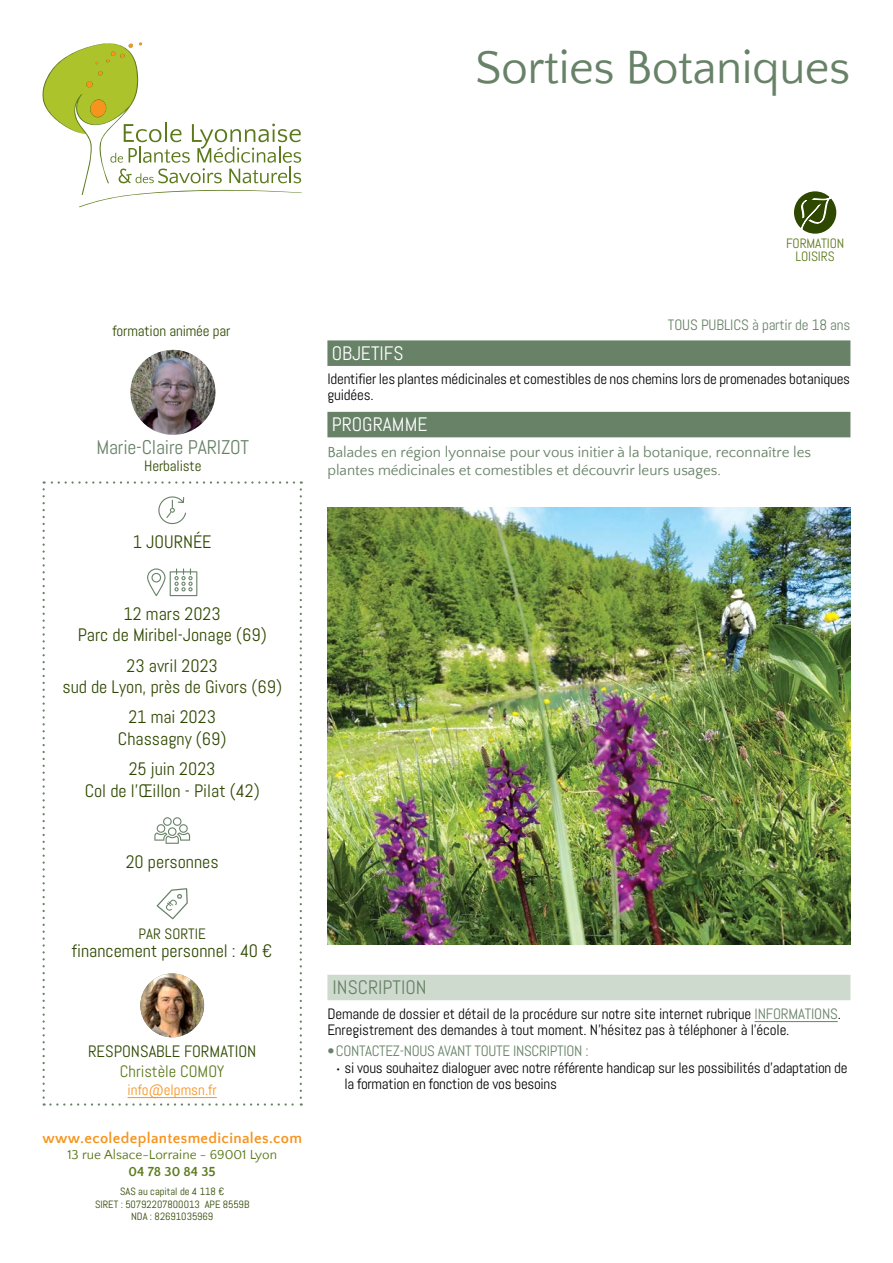
<style>
.page{position:relative;width:893px;height:1263px;background:#fff}
.page>*{position:absolute;margin:0;border:0;box-sizing:border-box;transform-origin:0 0}
.t1{font:48px "Quattrocento Sans";letter-spacing:-.01em;color:#688268}
.t2{font:19.8px "Abel";letter-spacing:-.01em;color:#688268}
.t3{font:19.5px "Abel";color:#fff}
.t4{font:19.5px "Abel";color:#688268}
.t5{font:18px/21.6px "Abel";color:#2f4800;text-align:center}
.t6{font:16.5px "Abel";color:#2f4800}
.t7{font:16.5px "Abel";color:#5c7a1c}
.t8{font:15px/16.5px "Abel";letter-spacing:-.015em;color:#000}
.t9{font:15px/18px "Quattrocento Sans";color:#688268}
.t10{font:15px "Abel";letter-spacing:-.01em;color:#688268}
.t11{font:15px "Abel";letter-spacing:-.01em;color:#2f4800}
.t12{font:700 15px "Quattrocento Sans";letter-spacing:.025em;color:#f7941e}
.t13{font:15px "Abel";color:#f7941e}
.t14{font:13.5px "Quattrocento Sans";color:#5c7a1c}
.t15{font:13.5px/13.5px "Abel";letter-spacing:-.01em;color:#5c7a1c;text-align:center}
.t16{font:700 13.5px "Quattrocento Sans";color:#5c7a1c}
.t17{font:10.5px/12.6px "Abel";color:#2f4800;text-align:center}
.s1{color:#688268}
.s2{font-family:"Quattrocento Sans"}
</style>
<div class="page">
<svg style="left:42px;top:42px;width:260px;height:165px"></svg>
<svg style="left:43px;top:481px;width:259px;height:625px"></svg>
<div style="left:327px;top:340px;width:523px;height:26px;background:#688268"></div>
<div style="left:327px;top:412px;width:523px;height:25px;background:#688268"></div>
<div style="left:794px;top:191px;width:42px;height:43px;background:#2f4800;border-radius:50%"></div>
<svg style="left:799px;top:196px;width:33px;height:38px"></svg>
<img style="left:130px;top:350px;width:85px;height:85px;border-radius:43px">
<div style="left:327px;top:975px;width:523px;height:25px;background:#cfdacf"></div>
<hr style="left:755px;top:1021px;width:83px;height:1px;background:#688268">
<img style="left:327px;top:507px;width:523px;height:437px">
<h1 class="t1" style="left:475px;top:43px;width:377px">Sorties Botaniques</h1>
<p class="t11" style="left:112px;top:322px;width:120px">formation animée par</p>
<h2 class="t2" style="left:97px;top:435px;width:154px">Marie-Claire PARIZOT</h2>
<p class="t11" style="left:144px;top:456px;width:59px">Herbaliste</p>
<p class="t5" style="left:133px;top:531px;width:80px">1 JOURNÉE</p>
<p class="t5" style="left:78px;top:603px;width:190px">12 mars 2023<br>Parc de Miribel-Jonage (69)</p>
<p class="t5" style="left:62px;top:655px;width:221px">23 avril 2023<br>sud de Lyon, près de Givors (69)</p>
<p class="t5" style="left:118px;top:706px;width:110px">21 mai 2023<br>Chassagny (69)</p>
<p class="t5" style="left:85px;top:758px;width:177px">25 juin 2023<br>Col de l’Œillon - Pilat (42)</p>
<p class="t5" style="left:126px;top:850px;width:95px">20 personnes</p>
<p class="t11" style="left:139px;top:925px;width:69px">PAR SORTIE</p>
<p class="t5" style="left:72px;top:940px;width:202px">financement personnel : 40 €</p>
<p class="t6" style="left:88px;top:1041px;width:170px">RESPONSABLE FORMATION</p>
<p class="t7" style="left:120px;top:1061px;width:106px">Christèle COMOY</p>
<p class="t13" style="left:128px;top:1080px;width:91px">info@elpmsn.fr</p>
<p class="t12" style="left:43px;top:1130px;width:261px">www.ecoledeplantesmedicinales.com</p>
<p class="t14" style="left:67px;top:1148px;width:211px">13 rue Alsace-Lorraine - 69001 Lyon</p>
<p class="t16" style="left:129px;top:1164px;width:89px">04 78 30 84 35</p>
<p class="t17" style="left:95px;top:1185px;width:156px">SAS au capital de 4 118 €<br>SIRET : 50792207800013 APE 8559B<br>NDA : 82691035969</p>
<p class="t15" style="left:786px;top:236px;width:60px">FORMATION<br>LOISIRS</p>
<p class="t10" style="left:668px;top:316px;width:184px">TOUS PUBLICS à partir de 18 ans</p>
<h3 class="t3" style="left:332px;top:340px;width:73px">OBJETIFS</h3>
<p class="t8" style="left:327px;top:370px;width:524px">Identifier les plantes médicinales et comestibles de nos chemins lors de promenades botaniques guidées.</p>
<h3 class="t3" style="left:332px;top:412px;width:12px">programme</h3>
<p class="t9" style="left:327px;top:444px;width:485px">Balades en région lyonnaise pour vous initier à la botanique, reconnaître les plantes médicinales et comestibles et découvrir leurs usages.</p>
<h3 class="t4" style="left:333px;top:975px;width:96px">INSCRIPTION</h3>
<p class="t8" style="left:327px;top:1005px;width:515px">Demande de dossier et détail de la procédure sur notre site internet rubrique <span class="s1">INFORMATIONS</span>.<br>Enregistrement des demandes à tout moment. N’hésitez pas à téléphoner à l’école.</p>
<p class="t10" style="left:327px;top:1041px;width:24px">• Contactez</p>
<p class="t10" style="left:400px;top:1041px;width:13px">-nous</p>
<p class="t10" style="left:438px;top:1041px;width:45px">avant toute</p>
<p class="t10" style="left:513px;top:1041px;width:8px">inscription</p>
<p class="t10" style="left:585px;top:1041px;width:5px">:</p>
<p class="t8" style="left:344px;top:1059px;width:505px;text-indent:-9px"><span class="s2">•</span> si vous souhaitez dialoguer avec notre référente handicap sur les possibilités d’adaptation de la formation en fonction de vos besoins</p>
</div>
